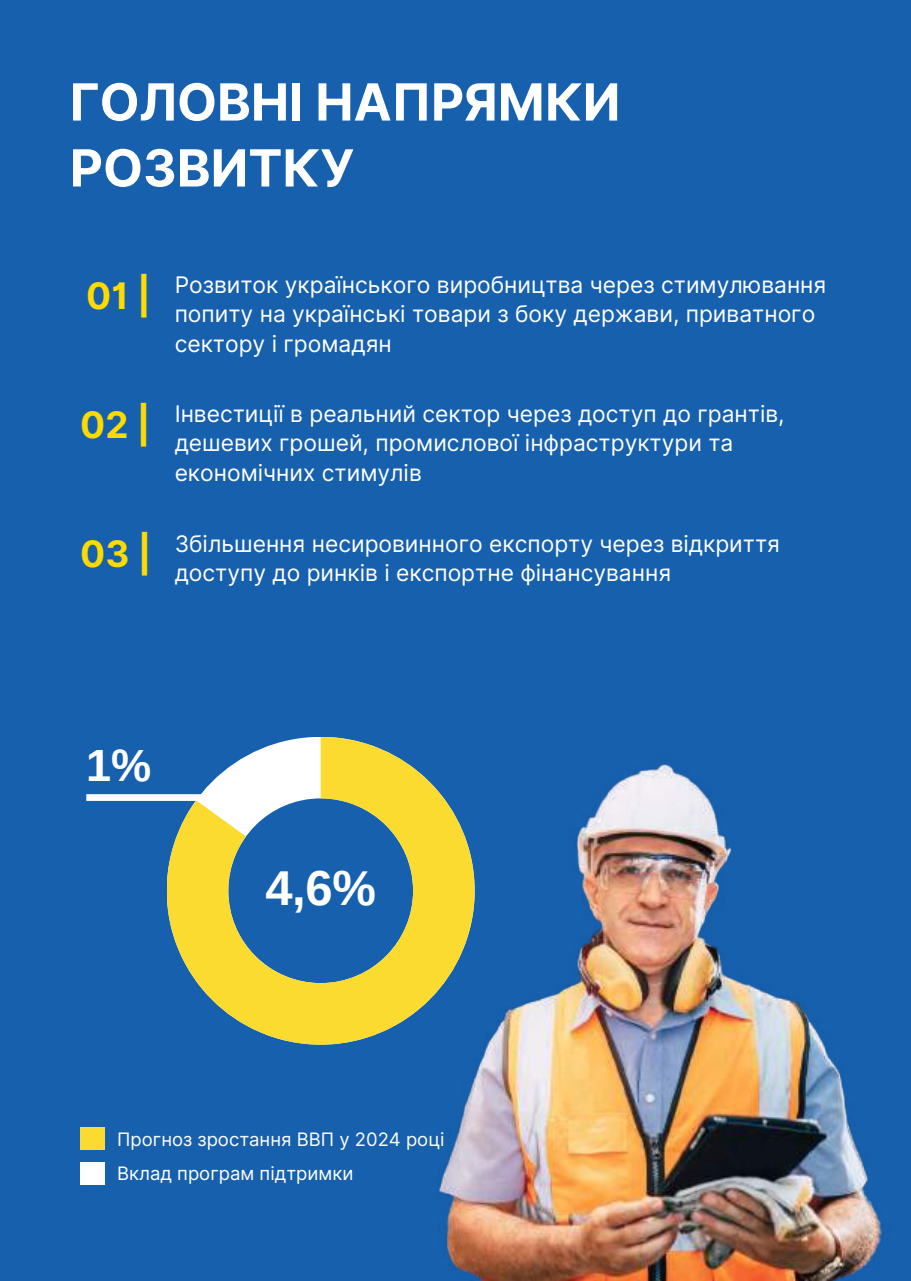
<style>
.page{position:relative;width:911px;height:1281px;background:#fff}
.page>*{position:absolute;margin:0;border:0;box-sizing:border-box;transform-origin:0 0}
.t1{font:700 51.15px/65.8px "Inter";color:#fff}
.t2{font:700 48.9px "Arimo";color:#fff}
.t3{font:700 45.15px "Arimo";color:#fff}
.t4{font:22.8px/29.2px "Inter";color:#fff}
.t5{font:18.45px/34px "Inter";color:#fff}
.s1{font-weight:700;font-size:36.6px;color:#fddb00}
</style>
<div class="page">
<div style="left:0;top:0;width:910px;height:1280px;background:#1660ae"></div>
<svg style="left:167px;top:737px;width:213px;height:307px"></svg>
<div style="left:86px;top:794px;width:186px;height:6px;background:#fff"></div>
<div style="left:80px;top:1126px;width:25px;height:23px;background:#fbdb2f"></div>
<div style="left:80px;top:1162px;width:25px;height:22px;background:#fff"></div>
<img style="left:380px;top:748px;width:503px;height:532px">
<h1 class="t1" style="left:70px;top:70px;width:552px">ГОЛОВНІ НАПРЯМКИ<br>РОЗВИТКУ</h1>
<p class="t4" style="left:175px;top:270px;width:653px;text-indent:-88px"><span class="s1">01 |</span> Розвиток українського виробництва через стимулювання попиту на українські товари з боку держави, приватного сектору і громадян</p>
<p class="t4" style="left:175px;top:399px;width:611px;text-indent:-94px"><span class="s1">02 |</span> Інвестиції в реальний сектор через доступ до грантів, дешевих грошей, промислової інфраструктури та економічних стимулів</p>
<p class="t4" style="left:175px;top:529px;width:606px;text-indent:-94px"><span class="s1">03 |</span> Збільшення несировинного експорту через відкриття доступу до ринків і експортне фінансування</p>
<h3 class="t3" style="left:86px;top:734px;width:66px">1%</h3>
<h2 class="t2" style="left:265px;top:854px;width:112px">4,6%</h2>
<p class="t5" style="left:117px;top:1122px;width:328px">Прогноз зростання ВВП у 2024 році<br>Вклад програм підтримки</p>
</div>
